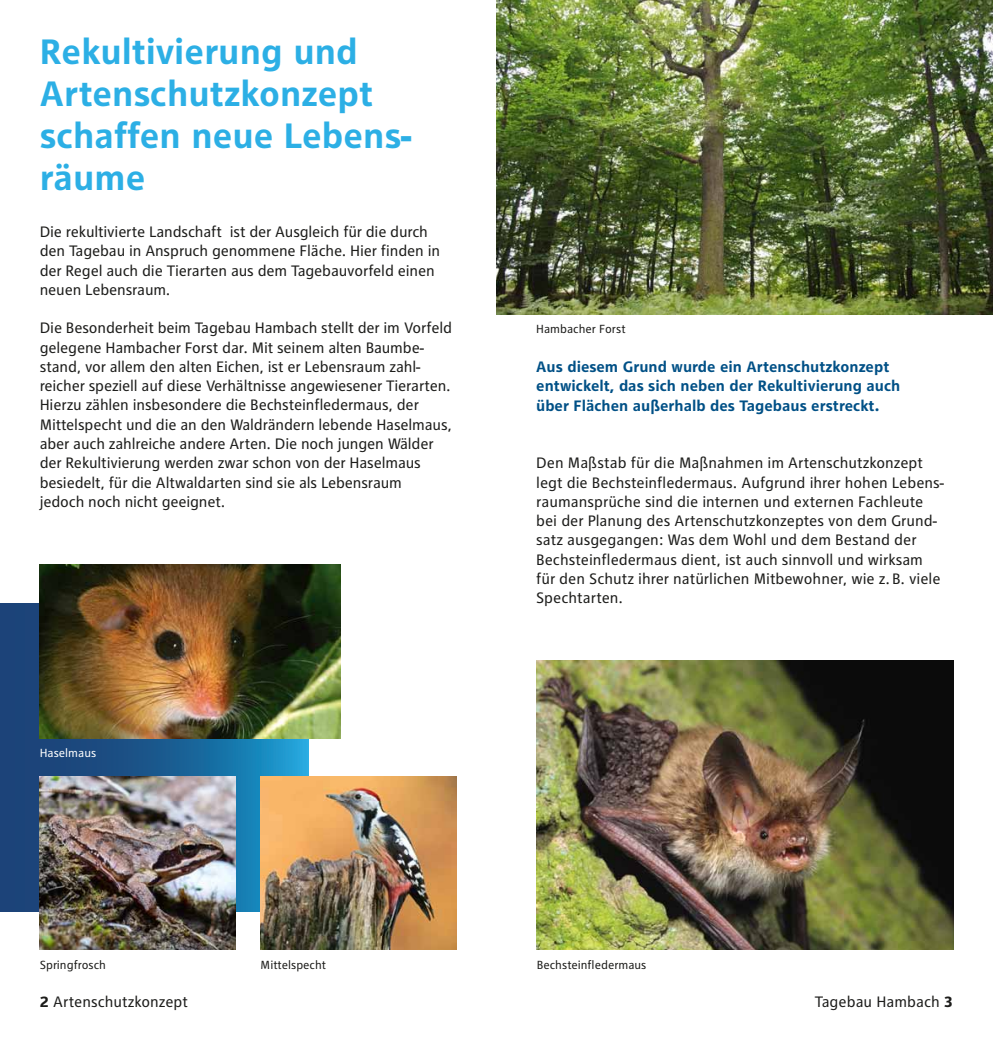
<style>
.page{position:relative;width:993px;height:1042px;background:#fff}
.page>*{position:absolute;margin:0;border:0;box-sizing:border-box;transform-origin:0 0}
.t1{font:700 36.75px/42px "RWE Text Big";color:#2cafe5}
.t2{font:15.75px/19.2px "RWE Text";letter-spacing:-.01em;color:#1d1d1b}
.t3{font:700 15.75px/19.2px "RWE Text";color:#005086}
.t4{font:12.25px "RWE Text";color:#1d1d1b}
.t5{font:12.25px "RWE Text";color:#fff}
.s1{font-weight:700}
</style>
<div class="page">
<svg style="left:0;top:603px;width:309px;height:308px;background:#1b598d"></svg>
<img style="left:536px;top:661px;width:416px;height:288px">
<img style="left:496px;top:0;width:496px;height:314px">
<img style="left:40px;top:564px;width:300px;height:174px">
<img style="left:40px;top:776px;width:196px;height:173px">
<img style="left:260px;top:776px;width:196px;height:173px">
<h1 class="t1" style="left:40px;top:34px;width:373px">Rekultivierung und<br>Artenschutzkonzept schaffen neue Lebens&shy;räume</h1>
<p class="t2" style="left:40px;top:224px;width:402px">Die rekultivierte Landschaft ist der Ausgleich für die durch den Tagebau in Anspruch genommene Fläche. Hier finden in der Regel auch die Tierarten aus dem Tagebauvorfeld einen neuen Lebensraum.</p>
<p class="t2" style="left:40px;top:320px;width:413px">Die Besonderheit beim Tagebau Hambach stellt der im Vor feld gelegene Hambacher Forst dar. Mit seinem alten Baumbe&shy;stand, vor allem den alten Eichen, ist er Lebensraum zahl&shy;reicher speziell auf diese Verhältnisse angewiesener Tierarten.<br>Hierzu zählen insbesondere die Bechsteinfledermaus, der Mittelspecht und die an den Waldrändern lebende Haselmaus, aber auch zahlreiche andere Arten. Die noch jungen Wälder der Rekultivierung werden zwar schon von der Haselmaus besiedelt, für die Altwaldarten sind sie als Lebensraum<br>jedoch noch nicht geeignet.</p>
<p class="t5" style="left:40px;top:748px;width:58px">Haselmaus</p>
<p class="t4" style="left:536px;top:325px;width:91px">Hambacher Forst</p>
<p class="t3" style="left:536px;top:359px;width:365px">Aus diesem Grund wurde ein Artenschutzkonzept entwickelt, das sich neben der Rekultivierung auch über Flächen außerhalb des Tagebaus erstreckt.</p>
<p class="t2" style="left:536px;top:455px;width:409px">Den Maßstab für die Maßnahmen im Artenschutzkonzept legt die Bechsteinfledermaus. Aufgrund ihrer hohen Lebens&shy;raumansprüche sind die internen und externen Fachleute bei der Planung des Artenschutzkonzeptes von dem Grund&shy;satz ausgegangen: Was dem Wohl und dem Bestand der Bechsteinfledermaus dient, ist auch sinnvoll und wirksam für den Schutz ihrer natürlichen Mitbewohner, wie z. B. viele Spechtarten.</p>
<p class="t4" style="left:40px;top:960px;width:68px">Springfrosch</p>
<p class="t4" style="left:260px;top:960px;width:67px">Mittelspecht</p>
<p class="t4" style="left:536px;top:960px;width:111px">Bechsteinfledermaus</p>
<p class="t2" style="left:40px;top:994px;width:150px"><span class="s1">2</span> Artenschutzkonzept</p>
<p class="t2" style="left:814px;top:994px;width:140px">Tagebau Hambach <span class="s1">3</span></p>
</div>
